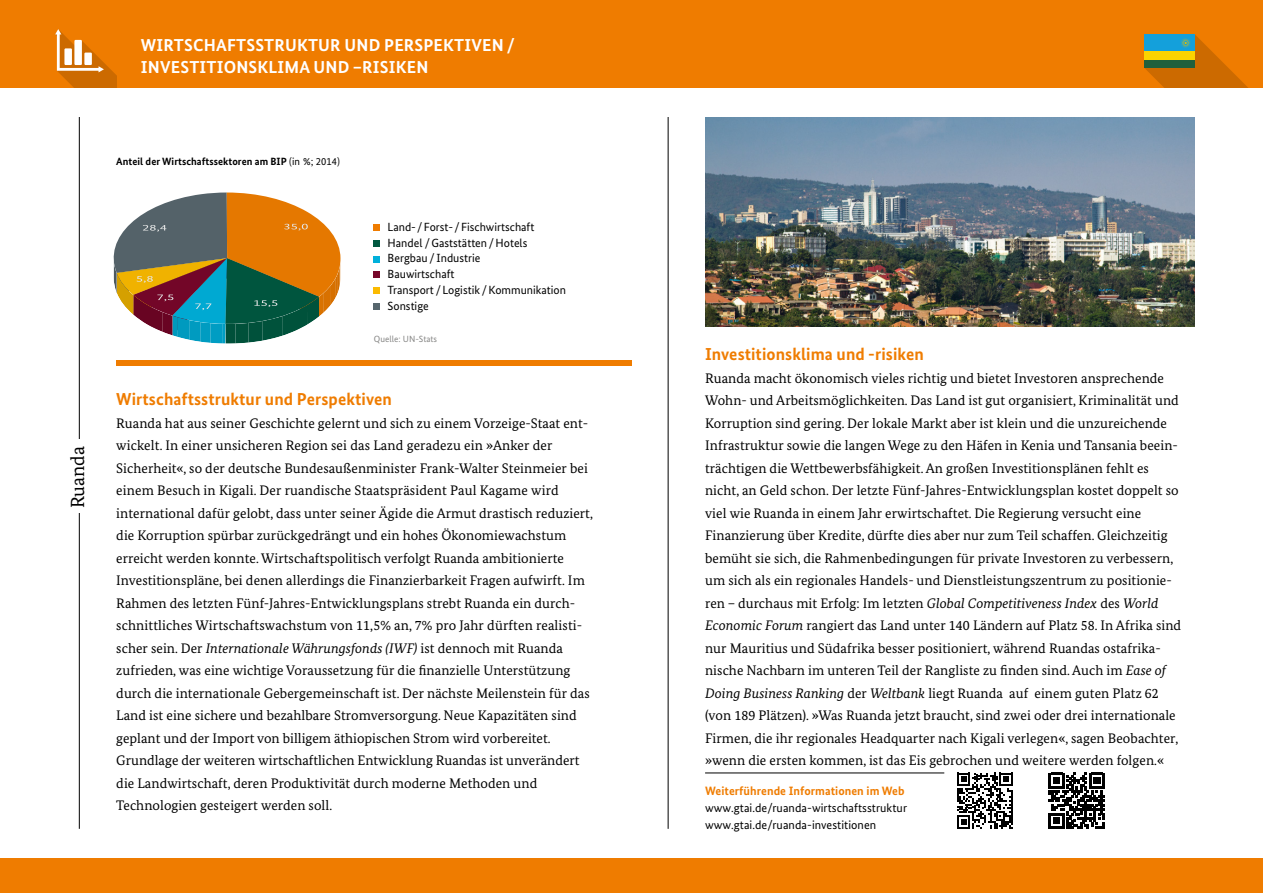
<style>
.page{position:relative;width:1263px;height:893px;background:#fff}
.page>*{position:absolute;margin:0;border:0;box-sizing:border-box;transform-origin:0 0}
.t1{font:19.05px "Bundes Serif";color:#000}
.t2{font:700 17.25px "Bundes Sans";letter-spacing:.01em;color:#fff}
.t3{font:700 17.25px "Bundes Sans";letter-spacing:.005em;color:#ef7c00}
.t4{font:14.55px/19.4px "Bundes Sans";color:#000}
.t5{font:13.8px/22.5px "Bundes Serif";letter-spacing:.005em;color:#000}
.t6{font:12.15px/16.8px "Bundes Sans";letter-spacing:.005em;color:#000}
.t7{font:700 12.15px "Bundes Sans";letter-spacing:.005em;color:#ef7c00}
.t8{font:11.85px/15.8px "Bundes Sans";color:#000}
.t9{font:700 10.5px "Bundes Sans";letter-spacing:.005em;color:#000}
.t10{font:9px "Bundes Sans";letter-spacing:.005em;color:#878786}
.s1{font-weight:400}
.s2{font-style:italic}
</style>
<div class="page">
<img style="left:705px;top:117px;width:490px;height:210px">
<hr style="left:79px;top:117px;width:1px;height:712px;background:#000">
<div style="left:71px;top:440px;width:13px;height:73px;background:#fff"></div>
<hr style="left:668px;top:117px;width:1px;height:712px;background:#000">
<div style="left:0;top:0;width:631px;height:88px;background:#ef7c00"></div>
<div style="left:116px;top:360px;width:515px;height:6px;background:#ef7c00"></div>
<hr style="left:705px;top:773px;width:239px;height:1px;background:#000">
<div style="left:0;top:858px;width:631px;height:35px;background:#ef7c00"></div>
<div style="left:631px;top:0;width:632px;height:88px;background:#ef7c00"></div>
<div style="left:631px;top:858px;width:632px;height:35px;background:#ef7c00"></div>
<svg style="left:1144px;top:34px;width:104px;height:54px"></svg>
<svg style="left:114px;top:193px;width:227px;height:151px"></svg>
<div style="left:373px;top:224px;width:7px;height:7px;background:#ef7c00"></div>
<div style="left:373px;top:240px;width:7px;height:7px;background:#005840"></div>
<div style="left:373px;top:256px;width:7px;height:6px;background:#00b0db"></div>
<div style="left:373px;top:287px;width:7px;height:7px;background:#fbba00"></div>
<div style="left:373px;top:303px;width:7px;height:7px;background:#57666d"></div>
<div style="left:373px;top:271px;width:7px;height:7px;background:#77072a"></div>
<svg style="left:957px;top:773px;width:56px;height:56px"></svg>
<svg style="left:1049px;top:773px;width:56px;height:56px"></svg>
<svg style="left:55px;top:29px;width:61px;height:59px"></svg>
<p class="t2" style="left:141px;top:34px;width:64px">Wirtschaft</p>
<p class="t2" style="left:246px;top:34px;width:270px">sstruktur und Perspe ktiven /</p>
<p class="t2" style="left:141px;top:57px;width:58px">Investiti</p>
<p class="t2" style="left:224px;top:57px;width:56px">onsklima</p>
<p class="t2" style="left:313px;top:57px;width:104px">und –risiken</p>
<h1 class="t1" style="left:66px;top:508px;width:64px;rotate:-90deg">Ruanda</h1>
<p class="t9" style="left:116px;top:155px;width:225px">Anteil der Wirtschaftssektoren am BIP <span class="s1">(in %; 2014)</span></p>
<p class="t8" style="left:388px;top:219px;width:180px">Land-/Forst-/Fischwirtschaft<br>Handel /Gaststätten/ Hotels<br>Bergbau / Industrie<br>Bauwirtschaft<br>Transport / Logistik /Kommunikation<br>Sonstige</p>
<p class="t4" style="left:410px;top:223px;width:115px">Bergbau / Industrie<br>Bauwirtschaft</p>
<p class="t4" style="left:410px;top:281px;width:52px">Sonstige</p>
<p class="t10" style="left:374px;top:334px;width:65px">Quelle: UN-Stats</p>
<p class="t3" style="left:116px;top:389px;width:277px">Wirtschaftsstruktur und Perspektiven</p>
<p class="t5" style="left:116px;top:411px;width:478px">Ruanda hat aus seiner Geschichte gelernt und sich zu einem Vorzeige‑Staat ent&shy;wickelt. In einer unsicheren Region sei das Land geradezu ein »Anker der Sicherheit«, so der deutsche Bundesaußenminister Frank-Walter Steinmeier bei einem Besuch in Kigali. Der ruandische Staatspräsident Paul Kagame wird international dafür gelobt, dass unter seiner Ägide die Armut drastisch reduziert, die Korruption spürbar zurückgedrängt und ein hohes Ökonomiewachstum erreicht werden konnte. Wirtschaftspolitisch verfolgt Ruanda ambitionierte Investitionspläne, bei denen allerdings die Finanzierbarkeit Fragen aufwirft. Im Rahmen des letzten Fünf-Jahres-Entwicklungsplans strebt Ruanda ein durch&shy;schnittliches Wirtschaftswachstum von 11,5% an, 7% pro Jahr dürften realisti&shy;scher sein. Der <span class="s2">Internationale Währungsfonds (IWF)</span> ist dennoch mit Ruanda zufrieden, was eine wichtige Voraussetzung für die finanzielle Unterstützung durch die internationale Gebergemeinschaft ist. Der nächste Meilenstein für das Land ist eine sichere und bezahlbare Stromversorgung. Neue Kapazitäten sind geplant und der Import von billigem äthiopischen Strom wird vorbereitet.<br>Grundlage der weiteren wirtschaftlichen Entwicklung Ruandas ist unverändert die Landwirtschaft, deren Produktivität durch moderne Methoden und Technologien gesteigert werden soll.</p>
<p class="t3" style="left:705px;top:344px;width:220px">Investitionsklima und -risiken</p>
<p class="t5" style="left:705px;top:366px;width:478px">Ruanda macht ökonomisch vieles richtig und bietet Investoren ansprechende Wohn- und Arbeitsmöglichkeiten. Das Land ist gut organisiert, Kriminalität und Korruption sind gering. Der lokale Markt aber ist klein und die unzureichende Infrastruktur sowie die langen Wege zu den Häfen in Kenia und Tansania beein&shy;trächtigen die Wettbewerbsfähigkeit. An großen Investitionsplänen fehlt es nicht, an Geld schon. Der letzte Fünf-Jahres-Entwicklungsplan kostet doppelt so viel wie Ruanda in einem Jahr erwirtschaftet. Die Regierung versucht eine Finanzierung über Kredite, dürfte dies aber nur zum Teil schaffen. Gleichzeitig bemüht sie sich, die Rahmenbedingungen für private Investoren zu verbessern, um sich als ein regionales Handels- und Dienstleistungszentrum zu positionie&shy;ren – durchaus mit Erfolg: Im letzten <span class="s2">Global Competitiveness Index</span> des <span class="s2">World Economic Forum</span> rangiert das Land unter 140 Ländern auf Platz 58. In Afrika sind nur Mauritius und Südafrika besser positioniert, während Ruandas ostafrika&shy;nische Nachbarn im unteren Teil der Rangliste zu finden sind. Auch im <span class="s2">Ease of Doing Business Ranking</span> der <span class="s2">Weltbank</span> liegt Ruanda auf einem guten Platz 62 (von 189 Plätzen). »Was Ruanda jetzt braucht, sind zwei oder drei internationale Firmen, die ihr regionales Headquarter nach Kigali verlegen«, sagen Beobachter, »wenn die ersten kommen, ist das Eis gebrochen und weitere werden folgen.«</p>
<p class="t7" style="left:705px;top:783px;width:201px">Weiterführende Informationen im Web</p>
<p class="t6" style="left:705px;top:799px;width:203px">www.gtai.de/ruanda-wirtschaftsstruktur www.gtai.de/ruanda-investitionen</p>
</div>
